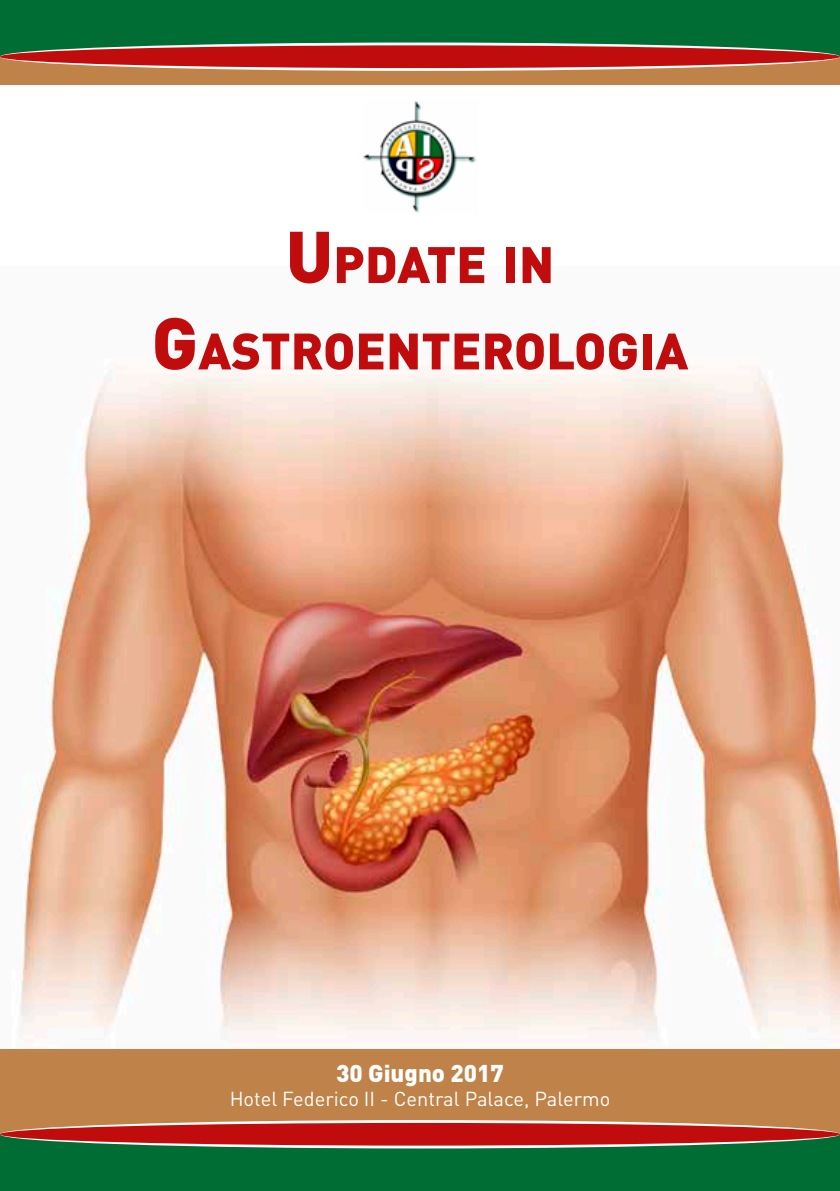
<style>
.page{position:relative;width:840px;height:1191px;background:#fff}
.page>*{position:absolute;margin:0;border:0;box-sizing:border-box;transform-origin:0 0}
.t1{font:900 50.4px/86.4px "DIN Pro";color:#c00c0d;text-align:center}
.t2{font:900 24px "DIN Pro";color:#fff}
.t3{font:20px "DIN Pro";color:#fff}
.s1{font-size:72px}
</style>
<div class="page">
<img style="left:20px;top:369px;width:819px;height:671px">
<div style="left:0;top:1049px;width:839px;height:85px;background:#bf8248"></div>
<div style="left:0;top:57px;width:839px;height:28px;background:#bf8248"></div>
<div style="left:0;top:1134px;width:839px;height:57px;background:#006e34"></div>
<div style="left:0;top:0;width:839px;height:57px;background:#006e34"></div>
<svg style="left:0;top:1120px;width:839px;height:28px;fill:#fff"></svg>
<div style="left:0;top:1123px;width:839px;height:22px;background:#c00c0d;border-radius:50%"></div>
<svg style="left:0;top:43px;width:839px;height:28px;fill:#fff"></svg>
<div style="left:0;top:45px;width:839px;height:23px;background:#c00c0d;border-radius:50%"></div>
<img style="left:363px;top:101px;width:114px;height:112px">
<h1 class="t1" style="left:152px;top:215px;width:538px"><span class="s1">U</span>PDATE IN<br><span class="s1">G</span>ASTROENTEROLOGIA</h1>
<p class="t2" style="left:336px;top:1052px;width:169px">30 Giugno 2017</p>
<p class="t3" style="left:229px;top:1082px;width:382px">Hotel Federico II - Central Palace, Palermo</p>
</div>
